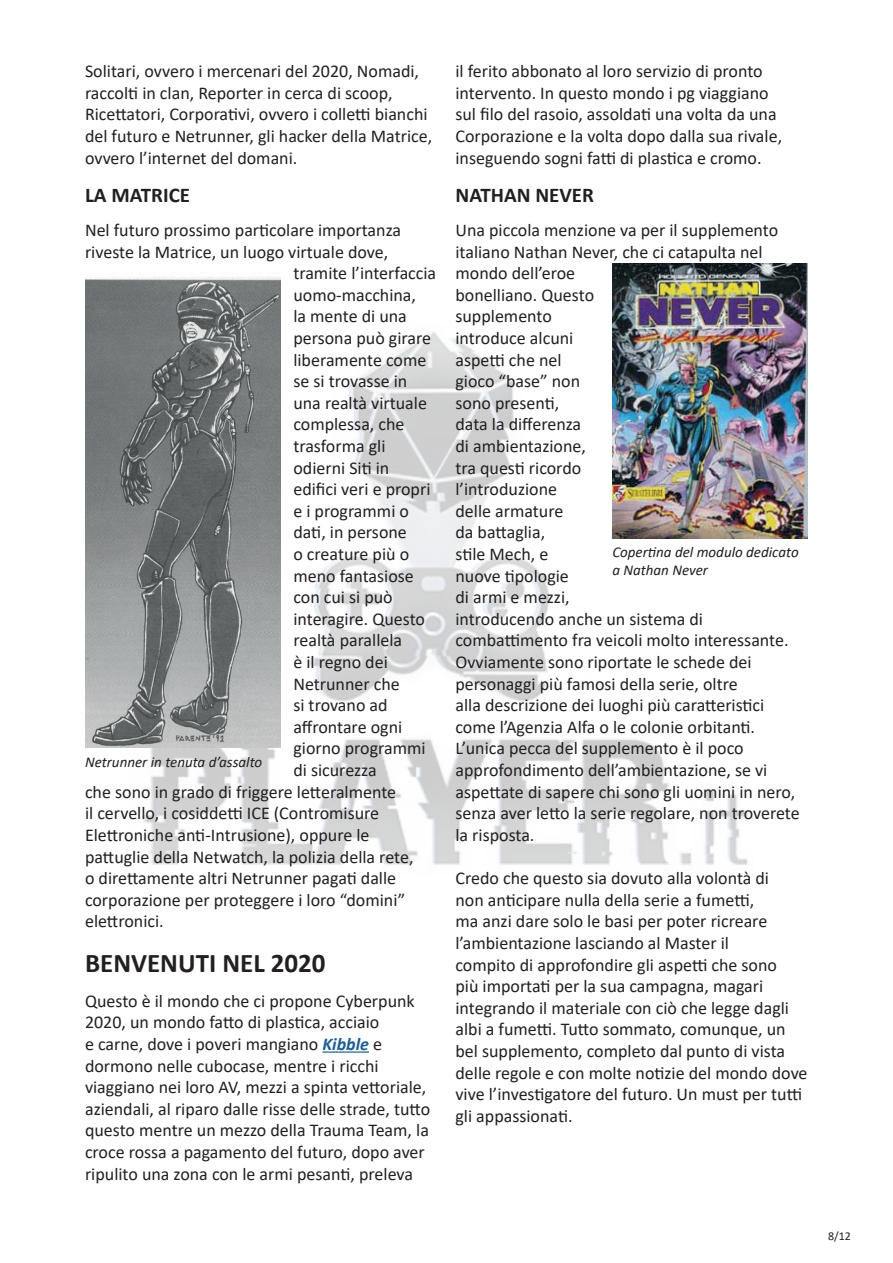
<style>
.page{position:relative;width:893px;height:1263px;background:#fff}
.page>*{position:absolute;margin:0;border:0;box-sizing:border-box;transform-origin:0 0}
.t1{font:700 27px "Calibri";color:#231f20}
.t2{font:700 21px "Calibri";color:#231f20}
.t3{font:18px/21.6px "Calibri";color:#231f20}
.t4{font:italic 15px/18px "Calibri";color:#231f20}
.t5{font:12px "Calibri";color:#231f20}
.s1{font-weight:700;font-style:italic;color:#175d9e}
</style>
<div class="page">
<img style="left:143px;top:332px;width:622px;height:533px">
<img style="left:85px;top:277px;width:196px;height:471px">
<img style="left:612px;top:264px;width:196px;height:274px">
<hr style="left:322px;top:1051px;width:47px;height:2px;background:#175d9e">
<p class="t3" style="left:85px;top:60px;width:349px">Solitari, ovvero i mercenari del 2020, Nomadi, raccolti in clan, Reporter in cerca di scoop, Ricettatori, Corporativi, ovvero i colletti bianchi del futuro e Netrunner, gli hacker della Matrice, ovvero l’internet del domani.</p>
<p class="t2" style="left:85px;top:180px;width:106px">LA MATRICE</p>
<p class="t3" style="left:85px;top:219px;width:318px">Nel futuro prossimo particolare importanza</p>
<p class="t3" style="left:85px;top:240px;width:305px">riveste la Matrice, un luogo virtuale dove,</p>
<p class="t3" style="left:293px;top:262px;width:144px">tramite l’interfaccia</p>
<p class="t3" style="left:293px;top:284px;width:124px">uomo-macchina,</p>
<p class="t3" style="left:293px;top:305px;width:115px">la mente di una</p>
<p class="t3" style="left:293px;top:327px;width:139px">persona può girare</p>
<p class="t3" style="left:293px;top:348px;width:134px">liberamente come</p>
<p class="t3" style="left:293px;top:370px;width:115px">se si trovasse in</p>
<p class="t3" style="left:293px;top:392px;width:135px">una realtà virtuale</p>
<p class="t3" style="left:293px;top:413px;width:113px">complessa, che</p>
<p class="t3" style="left:293px;top:435px;width:94px">trasforma gli</p>
<p class="t3" style="left:293px;top:456px;width:97px">odierni Siti in</p>
<p class="t3" style="left:293px;top:478px;width:139px">edifici veri e propri</p>
<p class="t3" style="left:293px;top:500px;width:117px">e i programmi o</p>
<p class="t3" style="left:293px;top:521px;width:115px">dati, in persone</p>
<p class="t3" style="left:293px;top:543px;width:117px">o creature più o</p>
<p class="t3" style="left:293px;top:564px;width:122px">meno fantasiose</p>
<p class="t3" style="left:293px;top:586px;width:101px">con cui si può</p>
<p class="t3" style="left:293px;top:608px;width:133px">interagire. Questo</p>
<p class="t3" style="left:293px;top:629px;width:110px">realtà parallela</p>
<p class="t3" style="left:293px;top:651px;width:96px">è il regno dei</p>
<p class="t3" style="left:293px;top:672px;width:108px">Netrunner che</p>
<p class="t3" style="left:293px;top:694px;width:96px">si trovano ad</p>
<p class="t3" style="left:293px;top:716px;width:110px">affrontare ogni</p>
<p class="t3" style="left:293px;top:737px;width:134px">giorno programmi</p>
<p class="t3" style="left:293px;top:759px;width:85px">di sicurezza</p>
<p class="t3" style="left:85px;top:780px;width:313px">che sono in grado di friggere letteralmente</p>
<p class="t3" style="left:85px;top:802px;width:296px">il cervello, i cosiddetti ICE (Contromisure</p>
<p class="t3" style="left:85px;top:824px;width:286px">Elettroniche anti-Intrusione), oppure le</p>
<p class="t3" style="left:85px;top:845px;width:330px">pattuglie della Netwatch, la polizia della rete,</p>
<p class="t3" style="left:85px;top:867px;width:313px">o direttamente altri Netrunner pagati dalle</p>
<p class="t3" style="left:85px;top:888px;width:322px">corporazione per proteggere i loro “domini”</p>
<p class="t3" style="left:85px;top:910px;width:80px">elettronici.</p>
<h1 class="t1" style="left:85px;top:944px;width:242px">BENVENUTI NEL 2020</h1>
<p class="t3" style="left:85px;top:989px;width:347px">Questo è il mondo che ci propone Cyberpunk 2020, un mondo fatto di plastica, acciaio<br>e carne, dove i poveri mangiano <span class="s1">Kibble</span> e dormono nelle cubocase, mentre i ricchi viaggiano nei loro AV, mezzi a spinta vettoriale, aziendali, al riparo dalle risse delle strade, tutto questo mentre un mezzo della Trauma Team, la croce rossa a pagamento del futuro, dopo aver ripulito una zona con le armi pesanti, preleva</p>
<p class="t4" style="left:85px;top:752px;width:179px">Netrunner in tenuta d’assalto</p>
<p class="t3" style="left:455px;top:60px;width:328px">il ferito abbonato al loro servizio di pronto intervento. In questo mondo i pg viaggiano sul filo del rasoio, assoldati una volta da una Corporazione e la volta dopo dalla sua rivale, inseguendo sogni fatti di plastica e cromo.</p>
<p class="t2" style="left:455px;top:180px;width:140px">NATHAN NEVER</p>
<p class="t3" style="left:455px;top:219px;width:346px">Una piccola menzione va per il supplemento italiano Nathan Never, che ci catapulta nel mondo dell’eroe<br>bonelliano. Questo<br>supplemento<br>introduce alcuni<br>aspetti che nel<br>gioco “base” non<br>sono presenti,<br>data la differenza<br>di ambientazione,<br>tra questi ricordo<br>l’introduzione<br>delle armature<br>da battaglia,<br>stile Mech, e<br>nuove tipologie<br>di armi e mezzi,<br>introducendo anche un sistema di combattimento fra veicoli molto interessante.<br>Ovviamente sono riportate le schede dei personaggi più famosi della serie, oltre<br>alla descrizione dei luoghi più caratteristici come l’Agenzia Alfa o le colonie orbitanti.<br>L’unica pecca del supplemento è il poco approfondimento dell’ambientazione, se vi aspettate di sapere chi sono gli uomini in nero, senza aver letto la serie regolare, non troverete la risposta.</p>
<p class="t3" style="left:455px;top:867px;width:354px">Credo che questo sia dovuto alla volontà di<br>non anticipare nulla della serie a fumetti,<br>ma anzi dare solo le basi per poter ricreare l’ambientazione lasciando al Master il<br>compito di approfondire gli aspetti che sono<br>più importati per la sua campagna, magari integrando il materiale con ciò che legge dagli albi a fumetti. Tutto sommato, comunque, un bel supplemento, completo dal punto di vista delle regole e con molte notizie del mondo dove vive l’investigatore del futuro. Un must per tutti gli appassionati.</p>
<p class="t4" style="left:612px;top:542px;width:188px">Copertina del modulo dedicato a Nathan Never</p>
<p class="t5" style="left:828px;top:1227px;width:24px">8/12</p>
</div>
